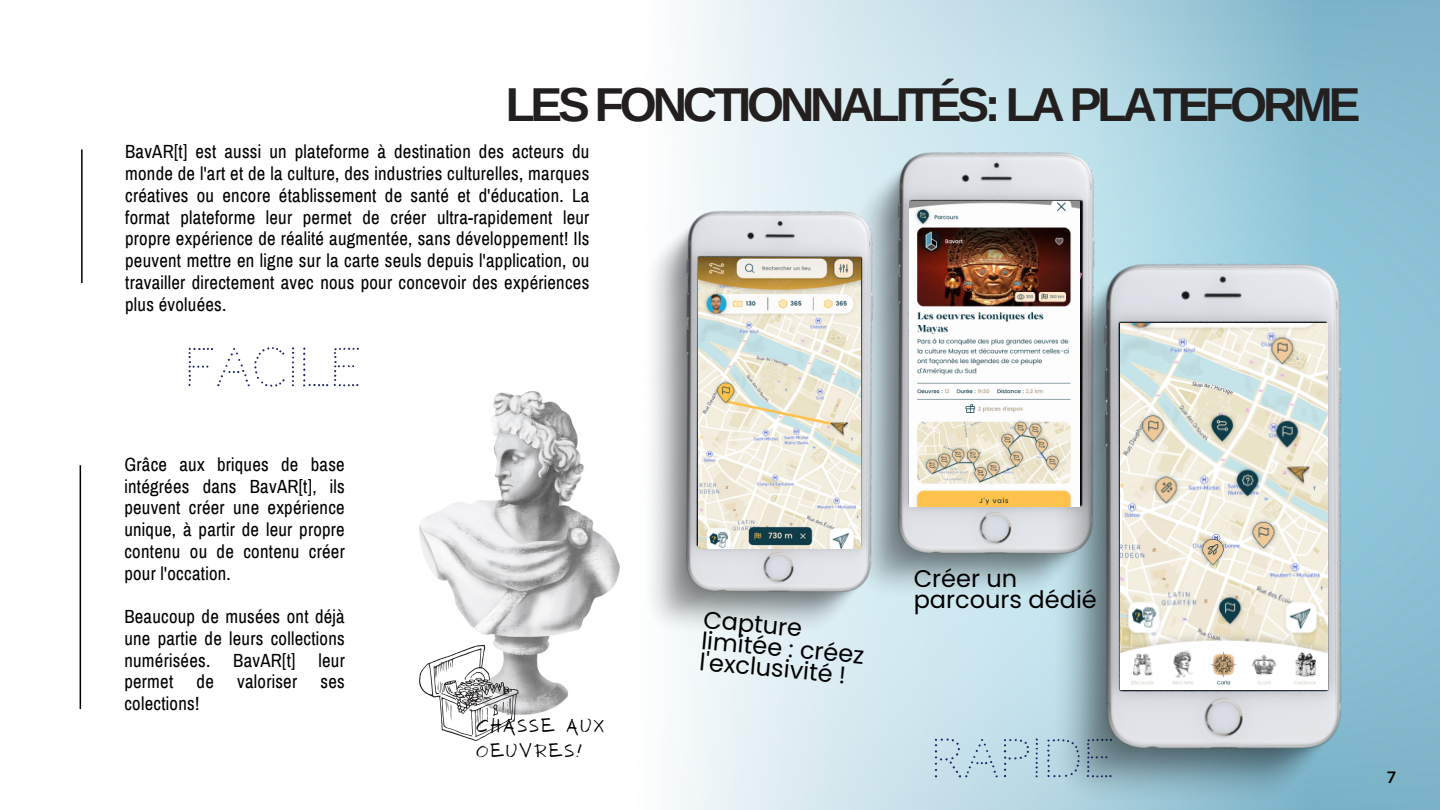
<style>
.page{position:relative;width:1440px;height:810px;background:#fff}
.page>*{position:absolute;margin:0;border:0;box-sizing:border-box;transform-origin:0 0}
.t1{font:51.7px "Codystar";color:#1d2769}
.t2{font:700 47.6px "Arimo";letter-spacing:-.085em;color:#231f1f}
.t3{font:28.1px/25.3px "NF ANTIO Regular";letter-spacing:.04em;color:#000}
.t4{font:24.1px/21.1px "Poppins";color:#000}
.t5{font:18.6px/21.8px "Archivo Narrow";letter-spacing:.015em;color:#000;text-align:justify}
.t6{font:700 16px "Lato";color:#000}
</style>
<div class="page">
<hr style="left:80px;top:465px;width:1px;height:244px;background:#000">
<hr style="left:81px;top:149px;width:2px;height:134px;background:#000">
<img style="left:708px;top:81px;width:523px;height:96px">
<img style="left:877px;top:177px;width:563px;height:633px">
<img style="left:519px;top:143px;width:485px;height:563px">
<img style="left:420px;top:391px;width:199px;height:323px">
<img style="left:1121px;top:323px;width:207px;height:366px">
<img style="left:910px;top:202px;width:170px;height:304px">
<img style="left:699px;top:258px;width:162px;height:290px">
<svg style="left:419px;top:645px;width:100px;height:96px"></svg>
<p class="t2" style="left:506px;top:78px;width:856px">LES FONCTIONNALITÉS: LA PLATEFORME</p>
<p class="t5" style="left:125px;top:141px;width:466px">BavAR[t] est aussi un plateforme à destination des acteurs du monde de l'art et de la culture, des industries culturelles, marques créatives ou encore établissement de santé et d'éducation. La format plateforme leur permet de créer ultra-rapidement leur propre expérience de réalité augmentée, sans développement! Ils peuvent mettre en ligne sur la carte seuls depuis l'application, ou travailler directement avec nous pour concevoir des expériences plus évoluées.</p>
<p class="t1" style="left:184px;top:337px;width:179px">FACILE</p>
<p class="t5" style="left:124px;top:454px;width:222px">Grâce aux briques de base intégrées dans BavAR[t], ils peuvent créer une expérience unique, à partir de leur propre contenu ou de contenu créer pour l'occation.</p>
<p class="t5" style="left:124px;top:606px;width:222px">Beaucoup de musées ont déjà une partie de leurs collections numérisées. BavAR[t] leur permet</p>
<p class="t5" style="left:197px;top:671px;width:19px">de</p>
<p class="t5" style="left:237px;top:671px;width:61px">valoriser</p>
<p class="t5" style="left:320px;top:671px;width:26px">ses</p>
<p class="t5" style="left:124px;top:693px;width:76px">colections!</p>
<p class="t3" style="left:476px;top:710px;width:130px">Chasse aux oeuvres!</p>
<p class="t4" style="left:704px;top:609px;width:165px;rotate:5deg">Capture limitée : créez l'exclusivité !</p>
<p class="t4" style="left:914px;top:568px;width:185px">Créer un parcours dédié</p>
<p class="t1" style="left:930px;top:729px;width:186px">RAPIDE</p>
<p class="t6" style="left:1387px;top:767px;width:11px">7</p>
</div>
